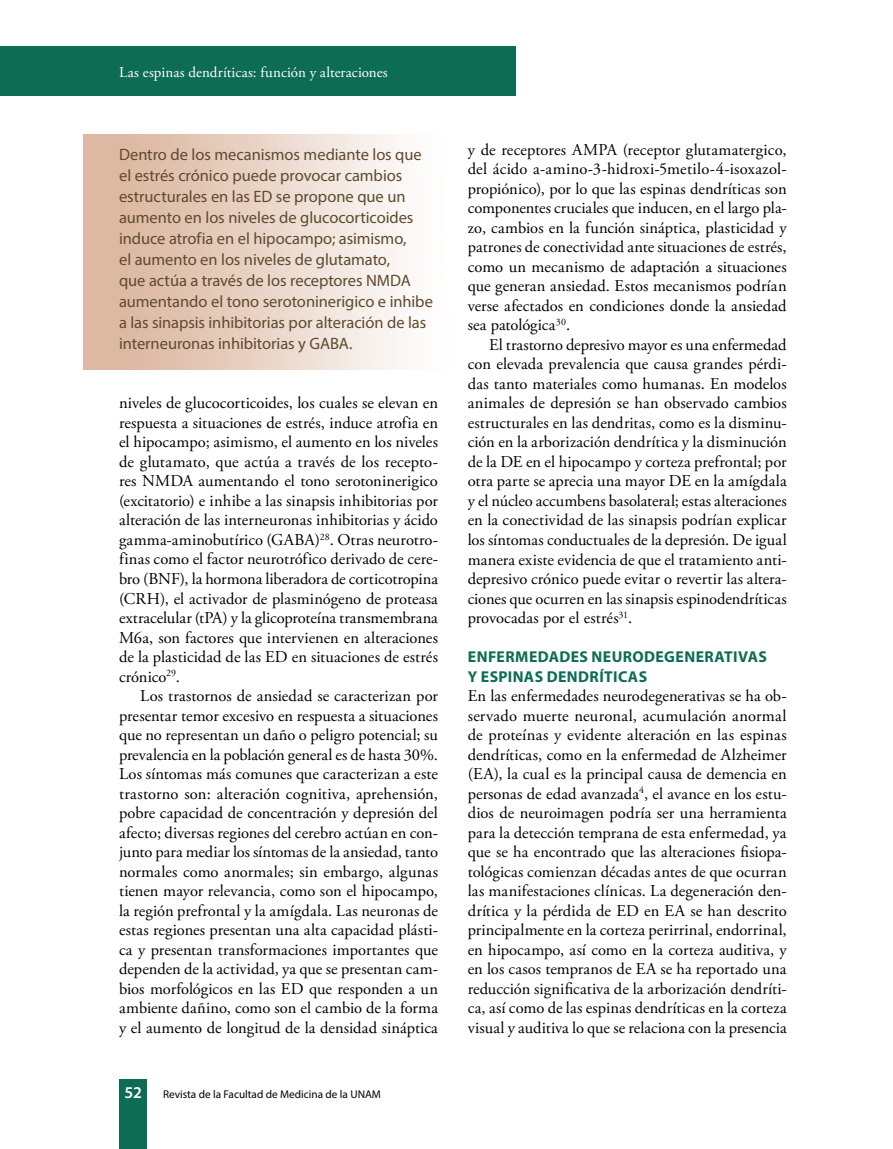
<style>
.page{position:relative;width:893px;height:1149px;background:#fff}
.page>*{position:absolute;margin:0;border:0;box-sizing:border-box;transform-origin:0 0}
.t1{font:16.5px/19.5px "Adobe Garamond Pro";color:#000;text-align:justify}
.t2{font:16.5px/21px "Myriad Pro";letter-spacing:-.005em;color:#5e4b2f}
.t3{font:600 16.5px "Myriad Pro";color:#fff}
.t4{font:700 15.75px/19.5px "Myriad Pro";letter-spacing:.025em;color:#0d6c54}
.t5{font:15px "Adobe Garamond Pro";letter-spacing:.01em;color:#fff}
.t6{font:11.25px "Myriad Pro";color:#000}
</style>
<div class="page">
<div style="left:119px;top:1079px;width:28px;height:69px;background:#0d6c54"></div>
<div style="left:0;top:47px;width:516px;height:49px;background:#0d6c54"></div>
<p class="t5" style="left:119px;top:63px;width:270px">Las espinas dendríticas: función y alteraciones</p>
<p class="t2" style="left:119px;top:144px;width:315px">Dentro de los mecanismos mediante los que el estrés crónico puede provocar cambios estructurales en las ED se propone que un aumento en los niveles de glucocorticoides induce atrofia en el hipocampo; asimismo,<br>el aumento en los niveles de glutamato,<br>que actúa a través de los receptores NMDA aumentando el tono serotoninerigico e inhibe a las sinapsis inhibitorias por alteración de las interneuronas inhibitorias y GABA.</p>
<p class="t1" style="left:119px;top:394px;width:320px">niveles de glucocorticoides, los cuales se elevan en respuesta a situaciones de estrés, induce atrofia en el hipocampo; asimismo, el aumento en los niveles de glutamato, que actúa a través de los recepto&shy;res NMDA aumentando el tono serotoninerigico (excitatorio) e inhibe a las sinapsis inhibitorias por alteración de las interneuronas inhibitorias y ácido gamma-aminobutírico (GABA)<sup>28</sup>. Otras neurotro&shy;finas como el factor neurotrófico derivado de cere&shy;bro (BNF), la hormona liberadora de corticotropina (CRH), el activador de plasminógeno de proteasa extracelular (tPA) y la glicoproteína transmembrana M6a, son factores que intervienen en alteraciones de la plasticidad de las ED en situaciones de estrés crónico<sup>29</sup>.</p>
<p class="t1" style="left:119px;top:686px;width:320px;text-indent:21px">Los trastornos de ansiedad se caracterizan por presentar temor excesivo en respuesta a situaciones que no representan un daño o peligro potencial; su prevalencia en la población general es de hasta 30%.<br>Los síntomas más comunes que caracterizan a este trastorno son: alteración cognitiva, aprehensión, pobre capacidad de concentración y depresión del afecto; diversas regiones del cerebro actúan en con&shy;junto para mediar los síntomas de la ansiedad, tanto normales como anormales; sin embargo, algunas tienen mayor relevancia, como son el hipocampo, la región prefrontal y la amígdala. Las neuronas de estas regiones presentan una alta capacidad plásti&shy;ca y presentan transformaciones importantes que dependen de la actividad, ya que se presentan cam&shy;bios morfológicos en las ED que responden a un ambiente dañino, como son el cambio de la forma y el aumento de longitud de la densidad sináptica</p>
<p class="t3" style="left:124px;top:1081px;width:19px">52</p>
<p class="t6" style="left:163px;top:1086px;width:219px">Revista de la Facultad de Medicina de la UNAM</p>
<p class="t1" style="left:468px;top:140px;width:320px">y de receptores AMPA (receptor glutamatergico, del ácido a-amino-3-hidroxi-5metilo-4-isoxazol&shy;propiónico), por lo que las espinas dendríticas son componentes cruciales que inducen, en el largo pla&shy;zo, cambios en la función sináptica, plasticidad y patrones de conectividad ante situaciones de estrés, como un mecanismo de adaptación a situaciones que generan ansiedad. Estos mecanismos podrían verse afectados en condiciones donde la ansiedad sea patológica<sup>30</sup>.</p>
<p class="t1" style="left:468px;top:335px;width:320px;text-indent:21px">El trastorno depresivo mayor es una enfermedad con elevada prevalencia que causa grandes pérdi&shy;das tanto materiales como humanas. En modelos animales de depresión se han observado cambios estructurales en las dendritas, como es la disminu&shy;ción en la arborización dendrítica y la disminución de la DE en el hipocampo y corteza prefrontal; por otra parte se aprecia una mayor DE en la amígdala y el núcleo accumbens basolateral; estas alteraciones en la conectividad de las sinapsis podrían explicar los síntomas conductuales de la depresión. De igual manera existe evidencia de que el tratamiento anti&shy;depresivo crónico puede evitar o revertir las altera&shy;ciones que ocurren en las sinapsis espinodendríticas provocadas por el estrés<sup>31</sup>.</p>
<p class="t4" style="left:468px;top:646px;width:301px">ENFERMEDADES NEURODEGENERATIVAS<br>Y ESPINAS DENDRÍTICAS</p>
<p class="t1" style="left:468px;top:686px;width:320px">En las enfermedades neurodegenerativas se ha ob&shy;servado muerte neuronal, acumulación anormal de proteínas y evidente alteración en las espinas dendríticas, como en la enfermedad de Alzheimer (EA), la cual es la principal causa de demencia en personas de edad avanzada<sup>4</sup>, el avance en los estu&shy;dios de neuroimagen podría ser una herramienta para la detección temprana de esta enfermedad, ya que se ha encontrado que las alteraciones fisiopa&shy;tológicas comienzan décadas antes de que ocurran las manifestaciones clínicas. La degeneración den&shy;drítica y la pérdida de ED en EA se han descrito principalmente en la corteza perirrinal, endorrinal, en hipocampo, así como en la corteza auditiva, y en los casos tempranos de EA se ha reportado una reducción significativa de la arborización dendríti&shy;ca, así como de las espinas dendríticas en la corteza visual y auditiva lo que se relaciona con la presencia</p>
</div>
